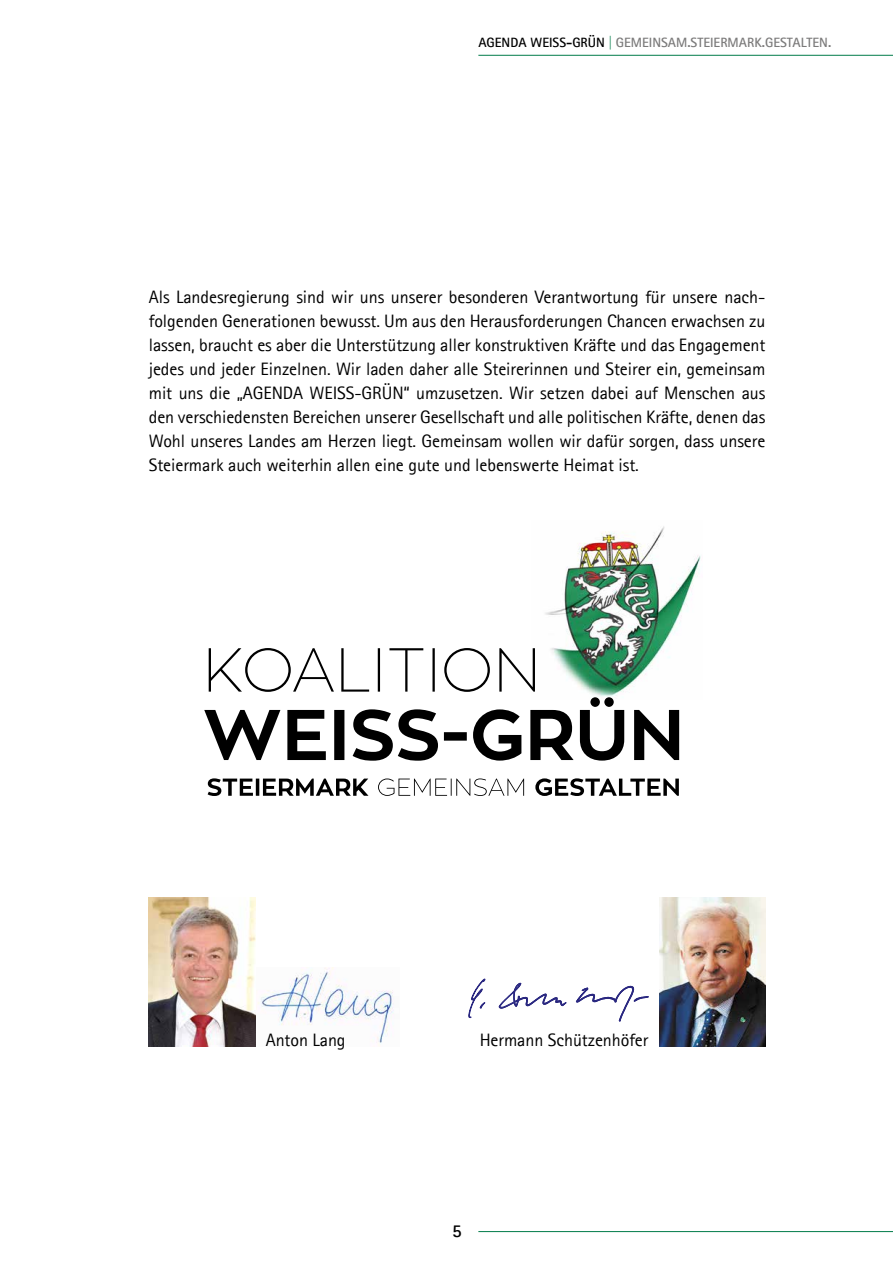
<style>
.page{position:relative;width:893px;height:1263px;background:#fff}
.page>*{position:absolute;margin:0;border:0;box-sizing:border-box;transform-origin:0 0}
._00_Grundschirft{font:18px/24px "Agfa Rotis Sans Serif";letter-spacing:-.005em;color:#000;text-align:justify}
.t1{font:700 18px "Agfa Rotis Sans Serif";color:#000}
.t2{font:700 13.5px "Agfa Rotis Sans Serif";color:#7c7b7b}
.s1{color:#000}
.s2{font-weight:300;color:#007b49}
</style>
<div class="page">
<hr style="left:478px;top:1231px;width:415px;height:1px;background:#007b49">
<hr style="left:478px;top:55px;width:415px;height:1px;background:#007b49">
<img style="left:255px;top:968px;width:139px;height:78px">
<img style="left:545px;top:526px;width:156px;height:122px">
<svg style="left:204px;top:648px;width:475px;height:113px"></svg>
<svg style="left:208px;top:778px;width:471px;height:18px"></svg>
<img style="left:659px;top:897px;width:106px;height:149px">
<img style="left:149px;top:897px;width:106px;height:149px">
<svg style="left:468px;top:979px;width:180px;height:42px"></svg>
<p class="t2" style="left:478px;top:34px;width:354px"><span class="s1">AGENDA WEISS-GRÜN</span> <span class="s2">|</span> GEMEINSAM.STEIERMARK.GESTALTEN.</p>
<p class="_00_Grundschirft" style="left:149px;top:285px;width:618px">Als Landesregierung sind wir uns unserer besonderen Verantwortung für unsere nach&shy;folgenden Generationen bewusst. Um aus den Herausforderungen Chancen erwachsen zu lassen, braucht es aber die Unterstützung aller konstruktiven Kräfte und das Engagement jedes und jeder Einzelnen. Wir laden daher alle Steirerinnen und Steirer ein, gemeinsam mit uns die „AGENDA WEISS-GRÜN“ umzusetzen. Wir setzen dabei auf Menschen aus den verschiedensten Bereichen unserer Gesellschaft und alle politischen Kräfte, denen das Wohl unseres Landes am Herzen liegt. Gemeinsam wollen wir dafür sorgen, dass unsere Steiermark auch weiterhin allen eine gute und lebenswerte Heimat ist.</p>
<p class="_00_Grundschirft" style="left:266px;top:1028px;width:81px">Anton Lang</p>
<p class="_00_Grundschirft" style="left:480px;top:1028px;width:170px">Hermann Schützenhöfer</p>
<p class="t1" style="left:452px;top:1219px;width:11px">5</p>
</div>
